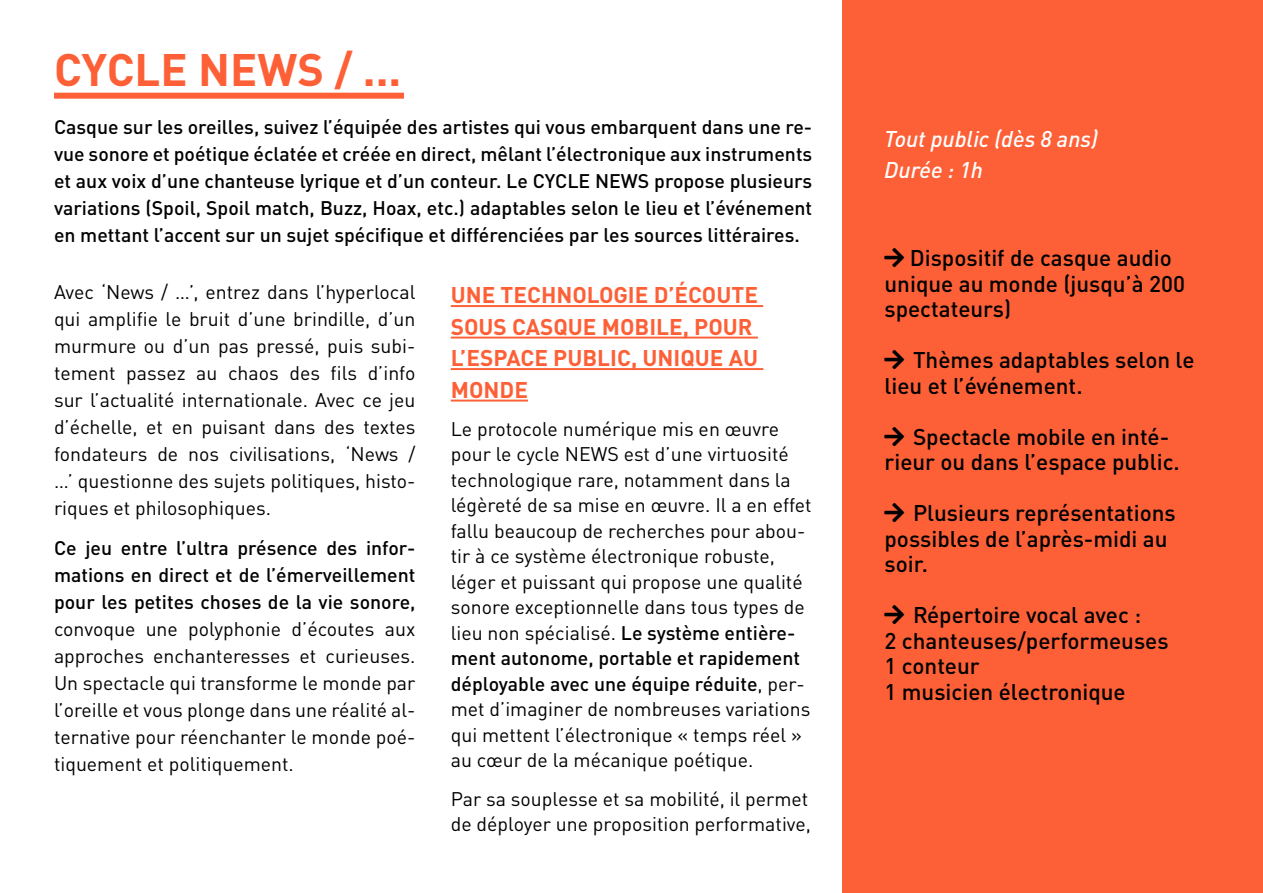
<style>
.page{position:relative;width:1263px;height:893px;background:#fff}
.page>*{position:absolute;margin:0;border:0;box-sizing:border-box;transform-origin:0 0}
.t1{font:700 45px "DIN Pro";color:#fd6037}
.t2{font:500 22.5px/25.5px "DIN Pro";color:#000}
.t3{font:700 22.5px/31.5px "DIN Pro";color:#fd6037}
.t4{font:italic 500 22.5px/31.2px "DIN Pro";color:#fff}
.t5{font:19.5px/25.5px "DIN Pro";color:#000;text-align:justify}
.t6{font:500 19.5px/27px "DIN Pro";color:#000;text-align:justify}
.s1{font-weight:500}
</style>
<div class="page">
<hr style="left:451px;top:305px;width:312px;height:2px;background:#fd6037">
<hr style="left:451px;top:337px;width:307px;height:2px;background:#fd6037">
<hr style="left:451px;top:368px;width:312px;height:2px;background:#fd6037">
<hr style="left:451px;top:400px;width:77px;height:2px;background:#fd6037">
<div style="left:54px;top:93px;width:350px;height:6px;background:#fd6037"></div>
<div style="left:842px;top:0;width:420px;height:892px;background:#fd6037"></div>
<h1 class="t1" style="left:54px;top:32px;width:349px">CYCLE NEWS / ...</h1>
<p class="t6" style="left:54px;top:112px;width:760px">Casque sur les oreilles, suivez l’équipée des artistes qui vous embarquent dans une re&shy;vue sonore et poétique éclatée et créée en direct, mêlant l’électronique aux instruments et aux voix d’une chanteuse lyrique et d’un conteur. Le CYCLE NEWS propose plusieurs variations (Spoil, Spoil match, Buzz, Hoax, etc.) adaptables selon le lieu et l’événement en mettant l’accent sur un sujet spécifique et différenciées par les sources littéraires.</p>
<p class="t4" style="left:884px;top:121px;width:215px">Tout public (dès 8 ans)<br>Durée : 1h</p>
<p class="t5" style="left:54px;top:276px;width:363px;line-height:27px">Avec ‘News / …’, entrez dans l’hyperlocal qui amplifie le bruit d’une brindille, d’un murmure ou d’un pas pressé, puis subi&shy;tement passez au chaos des fils d’info sur l’actualité internationale. Avec ce jeu d’échelle, et en puisant dans des textes fondateurs de nos civilisations, ‘News / …’ questionne des sujets politiques, histo&shy;riques et philosophiques.</p>
<p class="t6" style="left:54px;top:532px;width:363px">Ce jeu entre l’ultra présence des infor&shy;mations en direct et de l’émerveillement pour les petites choses de la vie sonore,</p>
<p class="t5" style="left:54px;top:613px;width:363px;line-height:27px">convoque une polyphonie d’écoutes aux approches enchanteresses et curieuses.<br>Un spectacle qui transforme le monde par l’oreille et vous plonge dans une réalité al&shy;ternative pour réenchanter le monde poé&shy;tiquement et politiquement.</p>
<p class="t3" style="left:451px;top:276px;width:309px">UNE TECHNOLOGIE D’ÉCOUTE<br>SOUS CASQUE MOBILE, POUR<br>L’ESPACE PUBLIC, UNIQUE AU<br>MONDE</p>
<p class="t5" style="left:451px;top:414px;width:362px;text-align:left">Le protocole numérique mis en œuvre pour le cycle NEWS est d’une virtuosité technologique rare, notamment dans la légèreté de sa mise en œuvre. Il a en effet fallu beaucoup de recherches pour abou&shy;tir à ce système électronique robuste, léger et puissant qui propose une qualité sonore exceptionnelle dans tous types de lieu non spécialisé. <span class="s1">Le système entière&shy;ment autonome, portable et rapidement déployable avec une équipe réduite</span>, per&shy;met d’imaginer de nombreuses variations qui mettent l’électronique « temps réel » au cœur de la mécanique poétique.</p>
<p class="t5" style="left:451px;top:784px;width:362px">Par sa souplesse et sa mobilité, il permet de déployer une proposition performative,</p>
<p class="t2" style="left:884px;top:243px;width:302px;text-indent:25px">Dispositif de casque audio unique au monde (jusqu’à 200 spectateurs)</p>
<p class="t2" style="left:884px;top:345px;width:311px;text-indent:28px">Thèmes adaptables selon le lieu et l’événement.</p>
<p class="t2" style="left:884px;top:421px;width:297px;text-indent:28px">Spectacle mobile en inté&shy;rieur ou dans l’espace public.</p>
<p class="t2" style="left:884px;top:498px;width:293px;text-indent:28px">Plusieurs représentations possibles de l’après-midi au soir.</p>
<p class="t2" style="left:884px;top:600px;width:286px;text-indent:28px">Répertoire vocal avec :<br>2 chanteuses/performeuses<br>1 conteur<br>1 musicien électronique</p>
</div>
